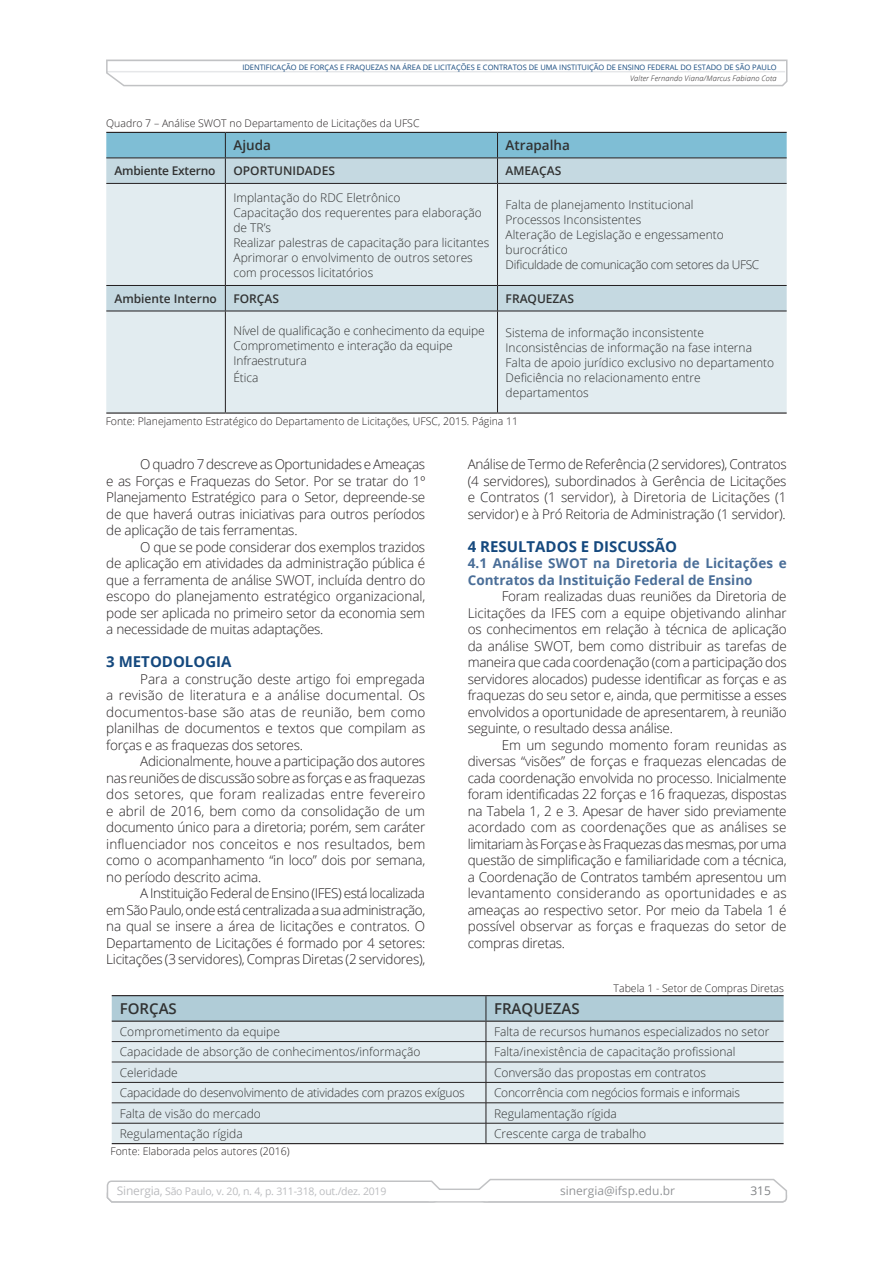
<style>
.page{position:relative;width:893px;height:1263px;background:#fff}
.page>*{position:absolute;margin:0;border:0;box-sizing:border-box;transform-origin:0 0}
.t1{font:700 15px "Open Sans";color:#15497e}
.t2{font:600 15px "Open Sans";color:#313232}
.t3{font:300 13.5px/16.5px "Open Sans";letter-spacing:-.02em;color:#231f20;text-align:justify}
.t4{font:700 13.5px/16.5px "Open Sans";color:#4a6e98}
.t5{font:600 13.5px "Open Sans";color:#313232}
.t6{font:300 12px/15px "Open Sans";color:#313232}
.t7{font:300 12px "Open Sans";letter-spacing:-.02em;color:#313232}
.t8{font:600 12px "Open Sans";color:#313232}
.t9{font:12px "Open Sans";color:#939598}
.t10{font:600 12px "Open Sans";letter-spacing:-.02em;color:#313232}
.t11{font:12px "Open Sans";color:#808285}
.t12{font:300 10.5px "Open Sans";color:#231f20}
.t13{font:10.5px "Open Sans";letter-spacing:-.02em;color:#bcbdc0}
.t14{font:7.5px "Open Sans";color:#15497e}
.t15{font:italic 300 7.5px "Open Sans";letter-spacing:.02em;color:#231f20}
.s1{font-size:12px}
</style>
<div class="page">
<svg style="left:106px;top:1178px;width:682px;height:25px"></svg>
<div style="left:429px;top:1190px;width:59px;height:11px;background:#fff"></div>
<svg style="left:106px;top:59px;width:682px;height:28px"></svg>
<svg style="left:106px;top:184px;width:681px;height:228px;background:#dee9ed"></svg>
<hr style="left:106px;top:412px;width:119px;height:2px;background:#231f20">
<hr style="left:225px;top:412px;width:272px;height:2px;background:#231f20">
<hr style="left:497px;top:412px;width:290px;height:2px;background:#231f20">
<svg style="left:106px;top:132px;width:681px;height:51px;background:#9dc5d4"></svg>
<hr style="left:225px;top:184px;width:1px;height:101px;background:#231f20">
<hr style="left:497px;top:184px;width:1px;height:101px;background:#231f20">
<svg style="left:225px;top:286px;width:1px;height:25px"></svg>
<svg style="left:497px;top:286px;width:1px;height:25px"></svg>
<hr style="left:225px;top:311px;width:1px;height:101px;background:#231f20">
<hr style="left:497px;top:311px;width:1px;height:101px;background:#231f20">
<hr style="left:106px;top:158px;width:119px;height:1px;background:#231f20">
<hr style="left:225px;top:158px;width:272px;height:1px;background:#231f20">
<hr style="left:497px;top:158px;width:290px;height:1px;background:#231f20">
<hr style="left:106px;top:183px;width:119px;height:1px;background:#231f20">
<hr style="left:225px;top:183px;width:272px;height:1px;background:#231f20">
<hr style="left:497px;top:183px;width:290px;height:1px;background:#231f20">
<hr style="left:106px;top:285px;width:119px;height:1px;background:#231f20">
<hr style="left:225px;top:285px;width:272px;height:1px;background:#231f20">
<hr style="left:497px;top:285px;width:290px;height:1px;background:#231f20">
<hr style="left:106px;top:311px;width:119px;height:1px;background:#231f20">
<hr style="left:225px;top:311px;width:272px;height:1px;background:#231f20">
<hr style="left:497px;top:311px;width:290px;height:1px;background:#231f20">
<hr style="left:112px;top:1143px;width:374px;height:1px;background:#231f20">
<hr style="left:486px;top:1143px;width:298px;height:1px;background:#231f20">
<hr style="left:112px;top:995px;width:374px;height:1px;background:#231f20">
<hr style="left:486px;top:995px;width:298px;height:1px;background:#231f20">
<svg style="left:112px;top:996px;width:672px;height:147px;background:#cfdce1"></svg>
<p class="t14" style="left:242px;top:62px;width:536px">IDENTI FI CAÇÃO DE FORÇAS E FRAQUEZAS NA ÁREA DE LI CITAÇÕES E CONTRATOS DE UMA INSTITUI ÇÃO DE E NSI NO FEDERAL DO ESTADO DE SÃO PAULO</p>
<p class="t15" style="left:630px;top:73px;width:148px">Valter Fernando Viana/Marcus Fabiano Cota</p>
<p class="t12" style="left:106px;top:116px;width:315px">Quadro 7 – Análise SWOT no Departamento de Licitações da UFSC</p>
<p class="t5" style="left:233px;top:136px;width:39px">Ajuda</p>
<p class="t5" style="left:506px;top:136px;width:66px">Atrapalha</p>
<p class="t10" style="left:114px;top:163px;width:102px">Ambiente Externo</p>
<p class="t8" style="left:233px;top:163px;width:103px">OPORTUNIDADES</p>
<p class="t8" style="left:506px;top:163px;width:57px">AMEAÇAS</p>
<p class="t6" style="left:233px;top:189px;width:257px">Implantação do RDC Eletrônico<br>Capacitação dos requerentes para elaboração de TR’s<br>Realizar palestras de capacitação para licitantes Aprimorar o envolvimento de outros setores com processos licitatórios</p>
<p class="t6" style="left:506px;top:197px;width:255px">Falta de planejamento Institucional<br>Processos Inconsistentes<br>Alteração de Legislação e engessamento burocrático<br>Dificuldade de comunicação com setores da UFSC</p>
<p class="t8" style="left:114px;top:290px;width:104px">Ambiente Interno</p>
<p class="t8" style="left:233px;top:290px;width:47px">FORÇAS</p>
<p class="t8" style="left:506px;top:290px;width:70px">FRAQUEZAS</p>
<p class="t6" style="left:233px;top:323px;width:253px">Nível de qualificação e conhecimento da equipe<br>Comprometimento e interação da equipe<br>Infraestrutura</p>
<p class="t6" style="left:233px;top:369px;width:26px">Ética</p>
<p class="t6" style="left:506px;top:324px;width:270px">Sistema de informação inconsistente Inconsistências de informação na fase interna Falta de apoio jurídico exclusivo no departamento Deficiência no relacionamento entre departamentos</p>
<p class="t12" style="left:106px;top:414px;width:414px">Fonte: Planejamento Estratégico do Departamento de Licitações, UFSC, 2015. Página 11</p>
<p class="t3" style="left:106px;top:456px;width:320px;text-indent:34px">O quadro 7 descreve as Oportunidades e Ameaças e as Forças e Fraquezas do Setor. Por se tratar do 1º Planejamento Estratégico para o Setor, depreende-se de que haverá outras iniciativas para outros períodos de aplicação de tais ferramentas.</p>
<p class="t3" style="left:106px;top:538px;width:321px;text-indent:34px">O que se pode considerar dos exemplos trazidos de aplicação em atividades da administração pública é que a ferramenta de análise SWOT, incluída dentro do escopo do planejamento estratégico organizacional, pode ser aplicada no primeiro setor da economia sem a necessidade de muitas adaptações.</p>
<p class="t1" style="left:106px;top:651px;width:47px">3 Metodo</p>
<p class="t1" style="left:185px;top:651px;width:18px">logi</p>
<p class="t1" style="left:221px;top:651px;width:12px">a</p>
<p class="t3" style="left:106px;top:670px;width:320px;text-indent:34px">Para a construção deste artigo foi empregada a revisão de literatura e a análise documental. Os documentos-base são atas de reunião, bem como planilhas de documentos e textos que compilam as forças e as fraquezas dos setores.</p>
<p class="t3" style="left:106px;top:753px;width:320px;text-indent:34px">Adicionalmente, houve a participação dos autores nas reuniões de discussão sobre as forças e as fraquezas dos setores, que foram realizadas entre fevereiro e abril de 2016, bem como da consolidação de um documento único para a diretoria; porém, sem caráter influenciador nos conceitos e nos resultados, bem como o acompanhamento “in loco” dois por semana, no período descrito acima.</p>
<p class="t3" style="left:106px;top:885px;width:321px;text-indent:34px">A Instituição Federal de Ensino (IFES) está localizada em São Paulo, onde está centralizada a sua administração, na qual se insere a área de licitações e contratos. O Departamento de Licitações é formado por 4 setores:<br>Licitações (3 servidores), Compras Diretas (2 servidores),</p>
<p class="t3" style="left:468px;top:456px;width:320px">Análise de Termo de Referência (2 servidores), Contratos (4 servidores), subordinados à Gerência de Licitações e Contratos (1 servidor), à Diretoria de Licitações (1 servidor) e à Pró Reitoria de Administração (1 servidor).</p>
<p class="t1" style="left:468px;top:536px;width:199px">4 Resu ltados e di scu ssão</p>
<p class="t4" style="left:468px;top:555px;width:320px">4.1 Análise SWOT na Diretoria de Licitações e<br>Contratos da Instituição Federal de Ensino</p>
<p class="t3" style="left:468px;top:588px;width:321px;text-indent:34px">Foram realizadas duas reuniões da Diretoria de Licitações da IFES com a equipe objetivando alinhar os conhecimentos em relação à técnica de aplicação da análise SWOT, bem como distribuir as tarefas de maneira que cada coordenação (com a participação dos servidores alocados) pudesse identificar as forças e as fraquezas do seu setor e, ainda, que permitisse a esses envolvidos a oportunidade de apresentarem, à reunião seguinte, o resultado dessa análise.</p>
<p class="t3" style="left:468px;top:736px;width:320px;text-indent:34px">Em um segundo momento foram reunidas as diversas “visões” de forças e fraquezas elencadas de cada coordenação envolvida no processo. Inicialmente foram identificadas 22 forças e 16 fraquezas, dispostas na Tabela 1, 2 e 3. Apesar de haver sido previamente acordado com as coordenações que as análises se limitariam às Forças e às Fraquezas das mesmas, por uma questão de simplificação e familiaridade com a técnica, a Coordenação de Contratos também apresentou um levantamento considerando as oportunidades e as ameaças ao respectivo setor. Por meio da Tabela 1 é possível observar as forças e fraquezas do setor de compras diretas.</p>
<p class="t12" style="left:614px;top:981px;width:172px">Tabela 1 - Setor de Compras Diretas</p>
<p class="t2" style="left:120px;top:998px;width:59px">FORÇAS</p>
<p class="t2" style="left:494px;top:998px;width:87px">FRAQUEZAS</p>
<p class="t6" style="left:120px;top:1024px;width:162px">Comprometimento da equipe</p>
<p class="t6" style="left:494px;top:1024px;width:277px">Falta de recursos humanos especializados no setor</p>
<p class="t6" style="left:120px;top:1044px;width:302px">Capacidade de absorção de conhecimentos/informação</p>
<p class="t6" style="left:494px;top:1044px;width:243px">Falta/inexistência de capacitação profissional</p>
<p class="t6" style="left:120px;top:1064px;width:59px">Celeridade</p>
<p class="t6" style="left:494px;top:1064px;width:214px">Conversão das propostas em contratos</p>
<p class="t7" style="left:120px;top:1084px;width:346px">Capacidade do desenvolvimento de atividades com prazos exíguos</p>
<p class="t7" style="left:494px;top:1084px;width:247px">Concorrência com negócios formais e informais</p>
<p class="t6" style="left:120px;top:1105px;width:143px">Falta de visão do mercado</p>
<p class="t6" style="left:494px;top:1105px;width:124px">Regulamentação rígida</p>
<p class="t6" style="left:120px;top:1126px;width:124px">Regulamentação rígida</p>
<p class="t6" style="left:494px;top:1126px;width:154px">Crescente carga de trabalho</p>
<p class="t12" style="left:111px;top:1144px;width:181px">Fonte: Elaborada pelos autores (2016)</p>
<p class="t13" style="left:117px;top:1184px;width:271px"><span class="s1">SINERGIA,</span> SÃO PAULO, V. 20, N. 4, P. 311-318, OUT./DEZ. 2019</p>
<p class="t9" style="left:560px;top:1183px;width:117px">SINERGIA@IFSP.EDU.BR</p>
<p class="t11" style="left:750px;top:1183px;width:22px">315</p>
</div>
